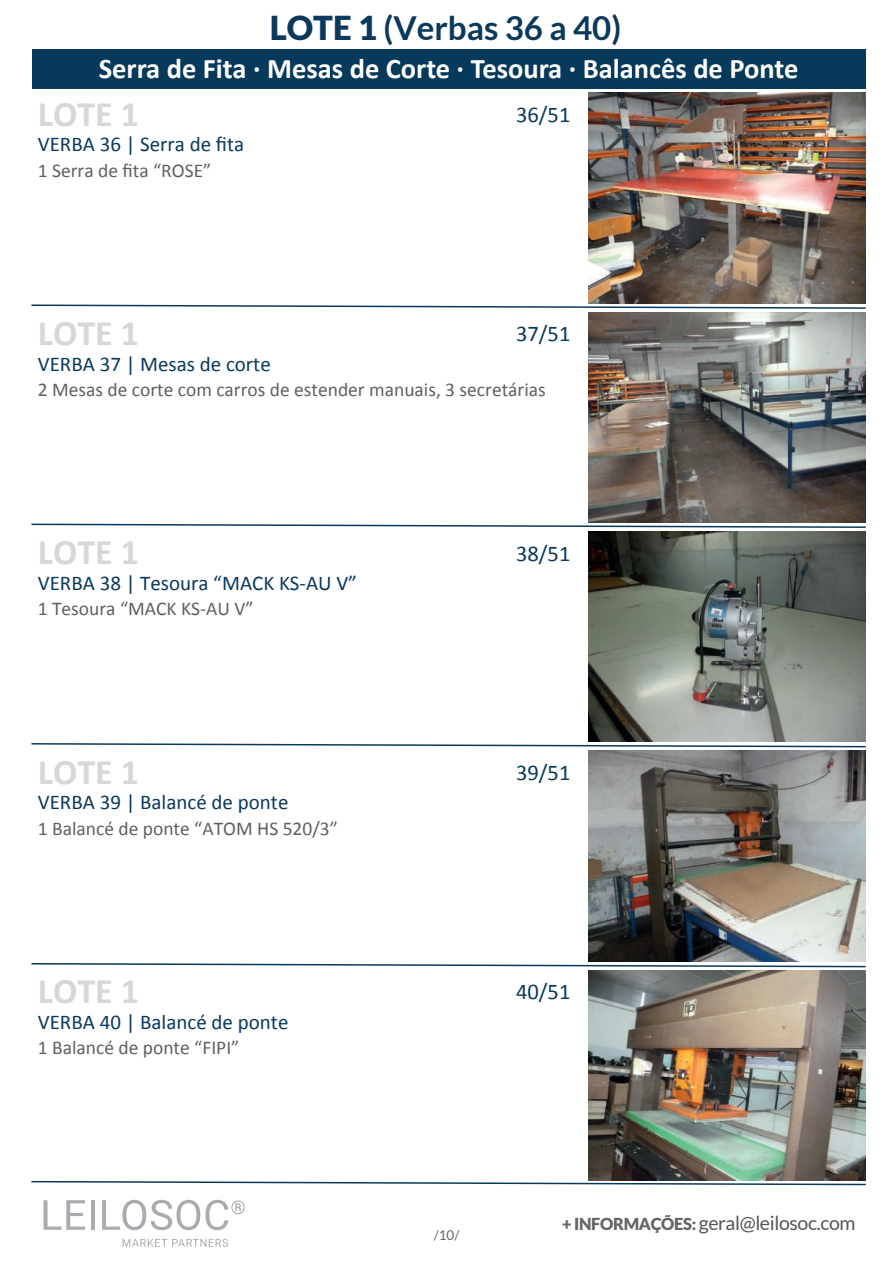
<style>
.page{position:relative;width:893px;height:1263px;background:#fff}
.page>*{position:absolute;margin:0;border:0;box-sizing:border-box;transform-origin:0 0}
.t1{font:700 36px "Calibri";color:#d9d7d6}
.t2{font:700 33px "Lato";color:#0a395c}
.t3{font:700 28.5px "Calibri";color:#fff}
.t4{font:22.5px "Calibri";color:#0a395c}
.t5{font:21px "Calibri";color:#0a395c}
.t6{font:19.5px "Calibri";color:#5d6162}
.t7{font:19.5px "Lato";letter-spacing:-.02em;color:#55575c}
.t8{font:13.5px "Lato";color:#636568}
.s1{font-weight:900}
.s2{font-weight:900;font-size:16.5px;color:#636568}
</style>
<div class="page">
<svg style="left:44px;top:1200px;width:41px;height:30px"></svg>
<hr style="left:91px;top:1200px;width:4px;height:30px;background:#a8abaf">
<svg style="left:102px;top:1200px;width:98px;height:30px"></svg>
<svg style="left:206px;top:1200px;width:39px;height:30px"></svg>
<svg style="left:123px;top:1239px;width:105px;height:8px"></svg>
<div style="left:32px;top:49px;width:834px;height:39px;background:#07395b"></div>
<svg style="left:31px;top:304px;width:835px;height:5px"></svg>
<svg style="left:31px;top:523px;width:835px;height:5px"></svg>
<svg style="left:31px;top:743px;width:835px;height:5px"></svg>
<svg style="left:31px;top:963px;width:835px;height:5px"></svg>
<svg style="left:31px;top:1180px;width:835px;height:6px"></svg>
<img style="left:588px;top:93px;width:278px;height:210px">
<img style="left:588px;top:312px;width:278px;height:210px">
<img style="left:588px;top:531px;width:278px;height:211px">
<img style="left:588px;top:751px;width:278px;height:210px">
<img style="left:588px;top:970px;width:278px;height:210px">
<h2 class="t2" style="left:270px;top:9px;width:353px"><span class="s1">LOTE 1</span> (Verbas 36 a 40)</h2>
<h3 class="t3" style="left:99px;top:48px;width:701px">Serra de Fita · Mesas de Corte · Tesoura · Balancês de Ponte</h3>
<h1 class="t1" style="left:38px;top:89px;width:103px">LOTE 1</h1>
<p class="t4" style="left:516px;top:101px;width:56px">36/51</p>
<p class="t5" style="left:38px;top:131px;width:208px">VERBA 36 | Serra de fita</p>
<p class="t6" style="left:38px;top:158px;width:175px">1 Serra de fita “ROSE”</p>
<h1 class="t1" style="left:38px;top:308px;width:103px">LOTE 1</h1>
<p class="t4" style="left:516px;top:320px;width:56px">37/51</p>
<p class="t5" style="left:38px;top:351px;width:234px">VERBA 37 | Mesas de corte</p>
<p class="t6" style="left:38px;top:378px;width:509px">2 Mesas de corte com carros de estender manuais, 3 secretárias</p>
<h1 class="t1" style="left:38px;top:527px;width:103px">LOTE 1</h1>
<p class="t4" style="left:516px;top:539px;width:56px">38/51</p>
<p class="t5" style="left:38px;top:570px;width:321px">VERBA 38 | Tesoura “MACK KS-AU V”</p>
<p class="t6" style="left:38px;top:597px;width:217px">1 Tesoura “MACK KS-AU V”</p>
<h1 class="t1" style="left:38px;top:746px;width:103px">LOTE 1</h1>
<p class="t4" style="left:516px;top:758px;width:56px">39/51</p>
<p class="t5" style="left:38px;top:789px;width:252px">VERBA 39 | Balancé de ponte</p>
<p class="t6" style="left:38px;top:816px;width:302px">1 Balancé de ponte “ATOM HS 520/3”</p>
<h1 class="t1" style="left:38px;top:965px;width:103px">LOTE 1</h1>
<p class="t4" style="left:516px;top:978px;width:56px">40/51</p>
<p class="t5" style="left:38px;top:1008px;width:252px">VERBA 40 | Balancé de ponte</p>
<p class="t6" style="left:38px;top:1035px;width:203px">1 Balancé de ponte “FIPI”</p>
<p class="t8" style="left:434px;top:1228px;width:27px">/10/</p>
<p class="t7" style="left:562px;top:1212px;width:295px"><span class="s2">+ INFORMAÇÕES:</span> geral@leilosoc.com</p>
</div>
